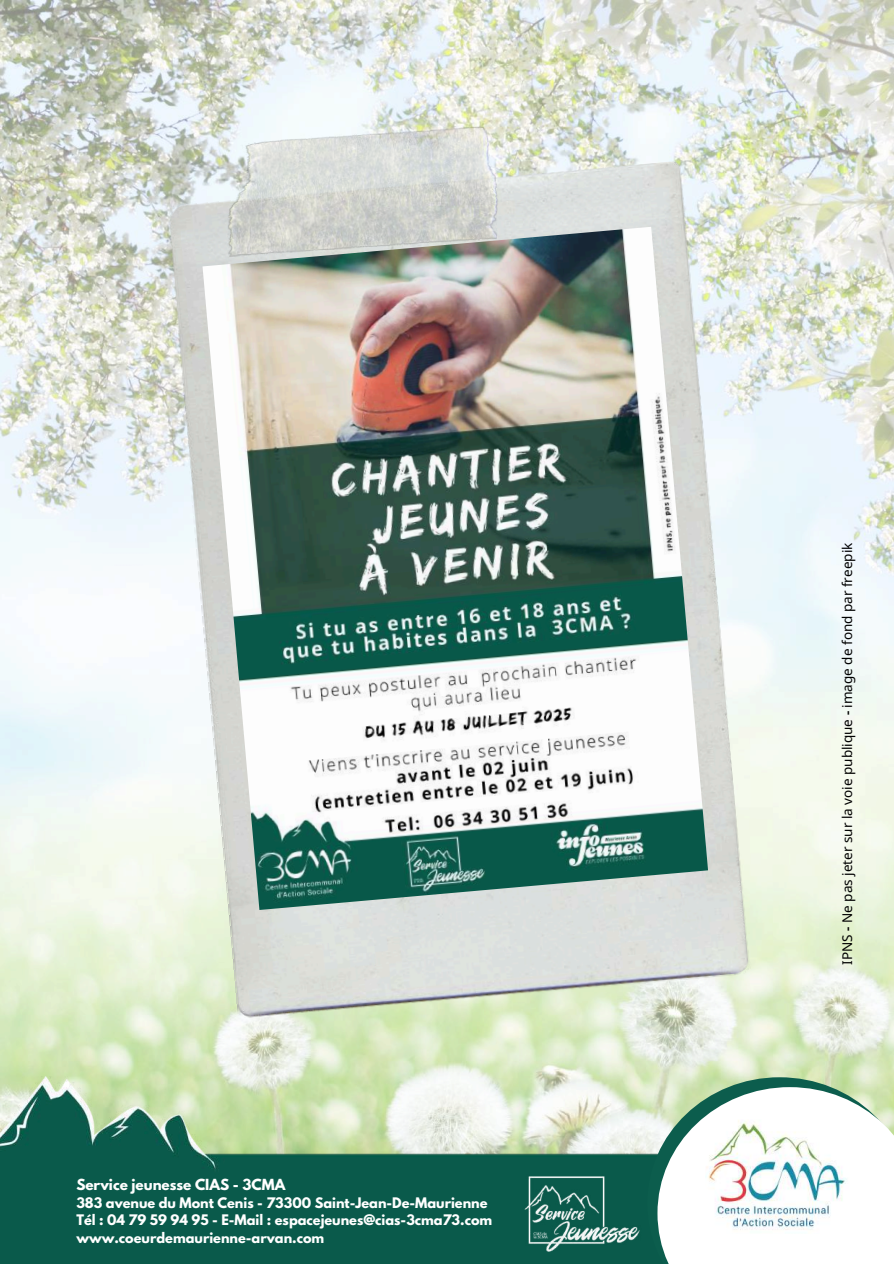
<style>
.page{position:relative;width:894px;height:1264px;background:#fff}
.page>*{position:absolute;margin:0;border:0;box-sizing:border-box;transform-origin:0 0}
.t1{font:13.5px "Noto Sans";color:#000}
.t2{font:700 13.5px "League Spartan";color:#fff}
.t3{font:700 12.9px/17.5px "League Spartan";color:#fff}
.s1{font-family:"Noto Serif Hebrew";font-weight:700}
</style>
<div class="page">
<img style="left:0;top:0;width:893px;height:1077px">
<img style="left:0;top:1076px;width:892px;height:187px">
<img style="left:522px;top:1174px;width:124px;height:77px">
<svg style="left:647px;top:1077px;width:246px;height:186px;background:#83ad91"></svg>
<svg style="left:657px;top:1087px;width:236px;height:176px"></svg>
<img style="left:704px;top:1119px;width:144px;height:114px">
<img style="left:165px;top:161px;width:588px;height:858px">
<img style="left:202px;top:227px;width:505px;height:683px">
<img style="left:225px;top:124px;width:279px;height:133px">
<p class="t2" style="left:76px;top:1177px;width:210px">Service jeunesse CIAS - 3CMA</p>
<p class="t3" style="left:76px;top:1195px;width:417px">383 avenue du Mont Cenis - 73300 Saint-Jean-De-Maurienne<br>Tél : 04 79 59 94 95 - E-Mail : espacejeunes@cias-3cma73.com www.coeurdemaurienne-arvan.com</p>
<p class="t1" style="left:837px;top:964px;width:423px;rotate:-90deg">IPNS <span class="s1">-</span> Ne pas jeter sur la voie publique <span class="s1">-</span> image de fond par freepik</p>
</div>
